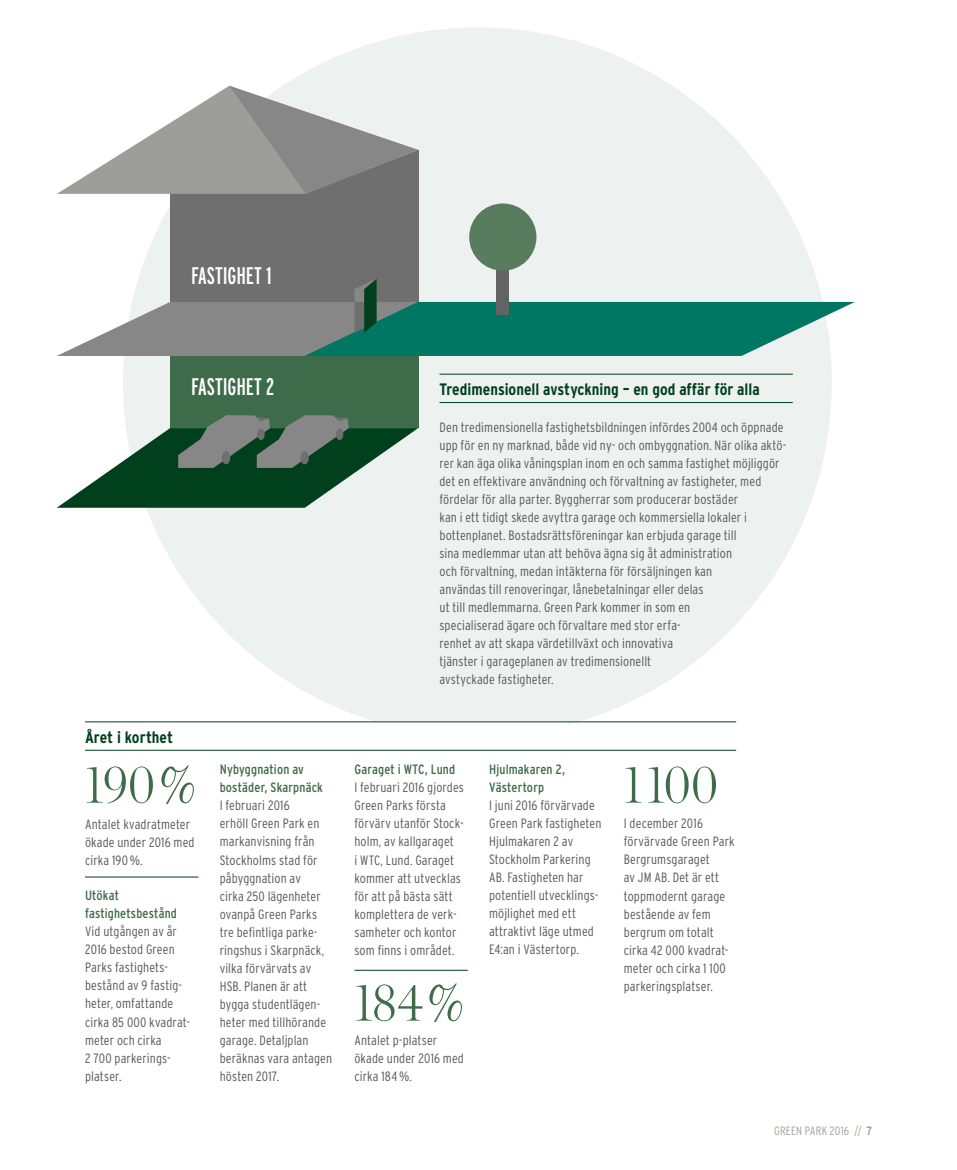
<style>
.page{position:relative;width:957px;height:1170px;background:#fff}
.page>*{position:absolute;margin:0;border:0;box-sizing:border-box;transform-origin:0 0}
.t1{font:300 54px "Chronicle Disp Cond";letter-spacing:-.01em;color:#3e6c4a}
.t2{font:extra-condensed 24px "Interstate";letter-spacing:-.005em;color:#fff}
.t3{font:700 condensed 16.5px "Interstate";color:#00401c}
.t4{font:300 condensed 13.5px/18px "Interstate";letter-spacing:.01em;color:#575756}
.t5{font:condensed 13.5px/18px "Interstate";letter-spacing:.01em;color:#3e6c4a}
.t6{font:300 condensed 12px "Interstate";letter-spacing:.015em;color:#a59e96}
.s1{font-weight:700}
</style>
<div class="page">
<div style="left:123px;top:27px;width:709px;height:709px;background:#edf2f1;border-radius:50%"></div>
<div style="left:362px;top:721px;width:206px;height:27px;background:#fff"></div>
<hr style="left:85px;top:721px;width:651px;height:1px;background:#00401c">
<hr style="left:85px;top:750px;width:651px;height:1px;background:#00401c">
<hr style="left:85px;top:876px;width:113px;height:1px;background:#00401c">
<hr style="left:354px;top:969px;width:114px;height:1px;background:#00401c">
<hr style="left:439px;top:374px;width:354px;height:1px;background:#00401c">
<hr style="left:439px;top:402px;width:354px;height:1px;background:#00401c">
<div style="left:170px;top:150px;width:248px;height:152px;background:#706f6f"></div>
<div style="left:170px;top:302px;width:248px;height:126px;background:#3e6c4a"></div>
<div style="left:497px;top:260px;width:12px;height:54px;background:#646363"></div>
<div style="left:469px;top:203px;width:67px;height:68px;background:#587d5e;border-radius:50%"></div>
<svg style="left:57px;top:278px;width:798px;height:78px"></svg>
<svg style="left:58px;top:415px;width:360px;height:92px"></svg>
<div style="left:257px;top:428px;width:8px;height:12px;background:#706f6f;border-radius:50%"></div>
<div style="left:222px;top:451px;width:8px;height:13px;background:#706f6f;border-radius:50%"></div>
<svg style="left:57px;top:86px;width:361px;height:108px"></svg>
<h2 class="t2" style="left:191px;top:262px;width:82px">FASTIGHET 1</h2>
<h2 class="t2" style="left:191px;top:373px;width:85px">FASTIGHET 2</h2>
<p class="t3" style="left:85px;top:727px;width:90px">Året i korthet</p>
<h1 class="t1" style="left:85px;top:742px;width:113px">190%</h1>
<p class="t4" style="left:85px;top:814px;width:111px">Antalet kvadratmeter ökade under 2016 med cirka 190%.</p>
<p class="t5" style="left:85px;top:886px;width:93px">Utökat fastighetsbestånd</p>
<p class="t4" style="left:85px;top:922px;width:107px">Vid utgången av år<br>2016 bestod Green<br>Parks fastighets&shy;bestånd av 9 fastig&shy;heter, omfattande cirka 85 000 kvadrat&shy;meter och cirka<br>2 700 parkerings&shy;platser.</p>
<p class="t5" style="left:220px;top:760px;width:105px">Nybyggnation av bostäder, Skarpnäck</p>
<p class="t4" style="left:220px;top:796px;width:114px">I februari 2016<br>erhöll Green Park en markanvisning från<br>Stockholms stad för påbyggnation av<br>cirka 250 lägenheter ovanpå Green Parks tre befintliga parke&shy;ringshus i Skarpnäck, vilka förvärvats av<br>HSB. Planen är att bygga studentlägen&shy;heter med tillhörande garage. Detaljplan beräknas vara antagen hösten 2017.</p>
<p class="t3" style="left:439px;top:380px;width:322px">Tredimensionell avstyckning – en god affär för alla</p>
<p class="t4" style="left:439px;top:418px;width:348px">Den tredimensionella fastighetsbildningen infördes 2004 och öppnade upp för en ny marknad, både vid ny- och ombyggnation. När olika aktö&shy;rer kan äga olika våningsplan inom en och samma fastighet möjliggör det en effektivare användning och förvaltning av fastigheter, med fördelar för alla parter. Byggherrar som producerar bostäder<br>kan i ett tidigt skede avyttra garage och kommersiella lokaler i bottenplanet. Bostadsrättsföreningar kan erbjuda garage till<br>sina medlemmar utan att behöva ägna sig åt administration<br>och förvaltning, medan intäkterna för försäljningen kan<br>användas till renoveringar, lånebetalningar eller delas<br>ut till medlemmarna. Green Park kommer in som en<br>specialiserad ägare och förvaltare med stor erfa-<br>renhet av att skapa värdetillväxt och innovativa<br>tjänster i garageplanen av tredimensionellt<br>avstyckade fastigheter.</p>
<p class="t5" style="left:354px;top:760px;width:102px">Garaget i WTC, Lund</p>
<p class="t4" style="left:354px;top:778px;width:111px">I februari 2016 gjordes<br>Green Parks första förvärv utanför Stock&shy;holm, av kallgaraget<br>i WTC, Lund. Garaget kommer att utvecklas för att på bästa sätt komplettera de verk&shy;samheter och kontor som finns i området.</p>
<h1 class="t1" style="left:354px;top:960px;width:111px">184 %</h1>
<p class="t4" style="left:354px;top:1030px;width:111px">Antalet p-platser ökade under 2016 med cirka 184%.</p>
<p class="t5" style="left:489px;top:760px;width:78px">Hjulmakaren 2,<br>Västertorp</p>
<p class="t4" style="left:489px;top:796px;width:114px">I juni 2016 förvärvade<br>Green Park fastigheten<br>Hjulmakaren 2 av<br>Stockholm Parkering<br>AB. Fastigheten har potentiell utvecklings&shy;möjlighet med ett attraktivt läge utmed<br>E4:an i Västertorp.</p>
<h1 class="t1" style="left:624px;top:742px;width:96px">1 100</h1>
<p class="t4" style="left:624px;top:814px;width:112px">I december 2016 förvärvade Green Park<br>Bergrumsgaraget<br>av JM AB. Det är ett toppmodernt garage bestående av fem bergrum om totalt cirka 42 000 kvadrat&shy;meter och cirka 1 100 parkeringsplatser.</p>
<p class="t6" style="left:774px;top:1123px;width:99px">GREEN PARK 2016 // <span class="s1">7</span></p>
</div>
